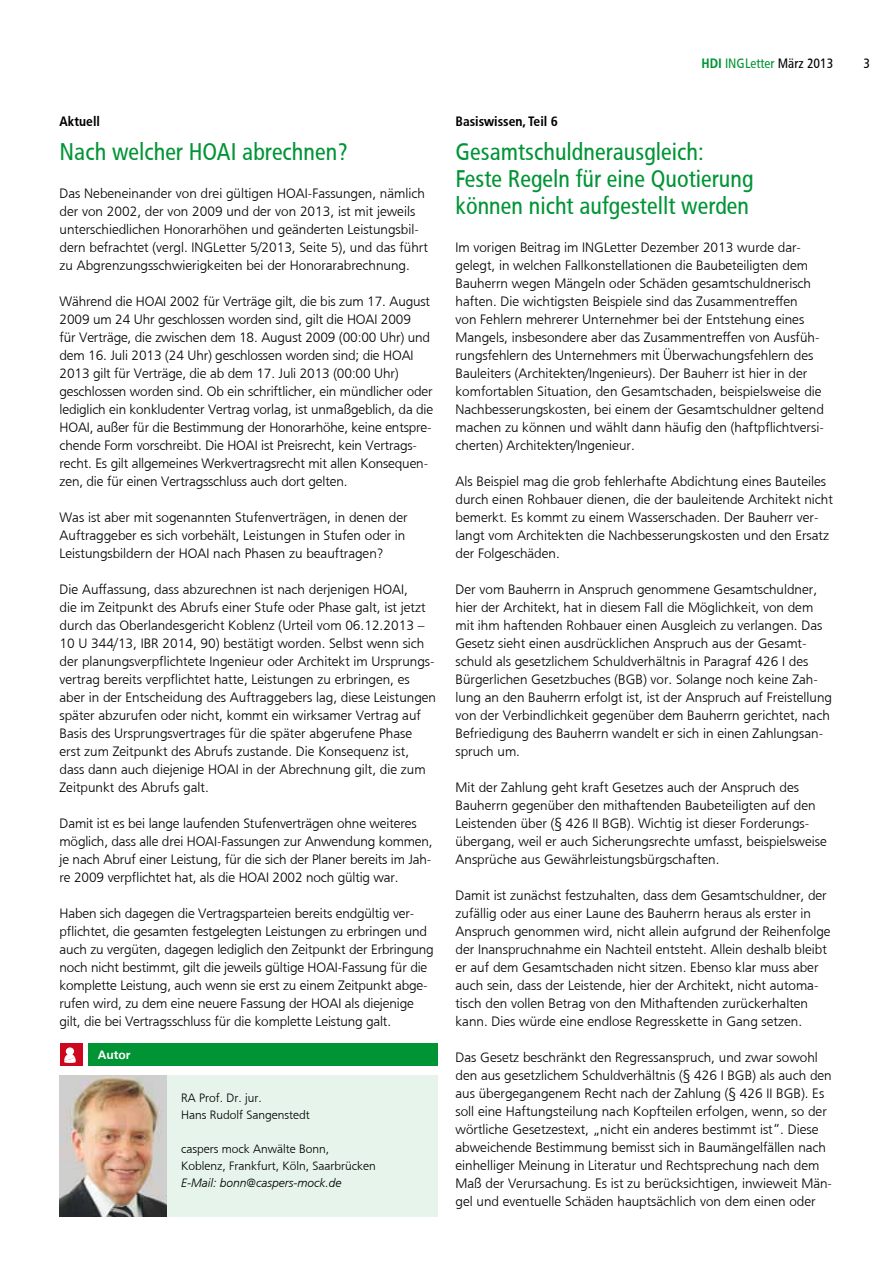
<style>
.page{position:relative;width:893px;height:1263px;background:#fff}
.page>*{position:absolute;margin:0;border:0;box-sizing:border-box;transform-origin:0 0}
.t1{font:24px/27px "HDI Gerling Sans Cond Regular";color:#009435}
.t2{font:13.5px/18px "HDI Gerling Sans Light";color:#000}
.t3{font:13.5px "HDI Gerling Sans Cond Bold";color:#000}
.t4{font:13.5px "HDI Gerling Sans Cond Regular";color:#009435}
.t5{font:13.5px "HDI Gerling Sans Cond Regular";color:#000}
.t6{font:12px/17px "HDI Gerling Sans Light";color:#000}
.t7{font:12px "HDI Gerling Sans Light Italic";color:#000}
.t8{font:12px "HDI Gerling Sans Bold";color:#fff}
.s1{font-family:"HDI Gerling Sans Cond Bold"}
.s2{color:#000}
</style>
<div class="page">
<div style="left:150px;top:1075px;width:287px;height:142px;background:#e6f4eb"></div>
<div style="left:88px;top:1043px;width:349px;height:23px;background:#009435"></div>
<div style="left:60px;top:1043px;width:22px;height:23px;background:#cd071e"></div>
<svg style="left:64px;top:1047px;width:12px;height:16px"></svg>
<img style="left:60px;top:1075px;width:107px;height:142px">
<p class="t3" style="left:60px;top:113px;width:42px">Aktuell</p>
<h1 class="t1" style="left:60px;top:139px;width:290px">Nach welcher HOAI abrechnen?</h1>
<p class="t2" style="left:60px;top:184px;width:370px">Das Nebeneinander von drei gültigen HOAI-Fassungen, nämlich der von 2002, der von 2009 und der von 2013, ist mit jeweils unterschiedlichen Honorarhöhen und geänderten Leistungsbil&shy;dern befrachtet (vergl. INGLetter 5/2013, Seite 5), und das führt zu Abgrenzungsschwierigkeiten bei der Honorarabrechnung.</p>
<p class="t2" style="left:60px;top:292px;width:375px">Während die HOAI 2002 für Verträge gilt, die bis zum 17. August 2009 um 24 Uhr geschlossen worden sind, gilt die HOAI 2009<br>für Verträge, die zwischen dem 18. August 2009 (00:00 Uhr) und dem 16. Juli 2013 (24 Uhr) geschlossen worden sind; die HOAI 2013 gilt für Verträge, die ab dem 17. Juli 2013 (00:00 Uhr) geschlossen worden sind. Ob ein schriftlicher, ein mündlicher oder lediglich ein konkludenter Vertrag vorlag, ist unmaßgeblich, da die HOAI, außer für die Bestimmung der Honorarhöhe, keine entspre&shy;chende Form vorschreibt. Die HOAI ist Preisrecht, kein Vertrags&shy;recht. Es gilt allgemeines Werkvertragsrecht mit allen Konsequen&shy;zen, die für einen Vertragsschluss auch dort gelten.</p>
<p class="t2" style="left:60px;top:508px;width:350px">Was ist aber mit sogenannten Stufenverträgen, in denen der<br>Auftraggeber es sich vorbehält, Leistungen in Stufen oder in<br>Leistungsbildern der HOAI nach Phasen zu beauftragen?</p>
<p class="t2" style="left:60px;top:580px;width:378px">Die Auffassung, dass abzurechnen ist nach derjenigen HOAI,<br>die im Zeitpunkt des Abrufs einer Stufe oder Phase galt, ist jetzt durch das Oberlandesgericht Koblenz (Urteil vom 06.12.2013 – 10 U 344/13, IBR 2014, 90) bestätigt worden. Selbst wenn sich der planungsverpflichtete Ingenieur oder Architekt im Ursprungs&shy;vertrag bereits verpflichtet hatte, Leistungen zu erbringen, es aber in der Entscheidung des Auftraggebers lag, diese Leistungen später abzurufen oder nicht, kommt ein wirksamer Vertrag auf Basis des Ursprungsvertrages für die später abgerufene Phase erst zum Zeitpunkt des Abrufs zustande. Die Konsequenz ist, dass dann auch diejenige HOAI in der Abrechnung gilt, die zum Zeitpunkt des Abrufs galt.</p>
<p class="t2" style="left:60px;top:814px;width:375px">Damit ist es bei lange laufenden Stufenverträgen ohne weiteres möglich, dass alle drei HOAI-Fassungen zur Anwendung kommen, je nach Abruf einer Leistung, für die sich der Planer bereits im Jah&shy;re 2009 verpflichtet hat, als die HOAI 2002 noch gültig war.</p>
<p class="t2" style="left:60px;top:904px;width:376px">Haben sich dagegen die Vertragsparteien bereits endgültig ver&shy;pflichtet, die gesamten festgelegten Leistungen zu erbringen und auch zu vergüten, dagegen lediglich den Zeitpunkt der Erbringung noch nicht bestimmt, gilt die jeweils gültige HOAI-Fassung für die komplette Leistung, auch wenn sie erst zu einem Zeitpunkt abge&shy;rufen wird, zu dem eine neuere Fassung der HOAI als diejenige gilt, die bei Vertragsschluss für die komplette Leistung galt.</p>
<p class="t8" style="left:98px;top:1047px;width:34px">Autor</p>
<p class="t6" style="left:181px;top:1090px;width:130px">RA Prof. Dr. jur.<br>Hans Rudolf Sangenstedt</p>
<p class="t6" style="left:181px;top:1141px;width:196px">caspers mock Anwälte Bonn,<br>Koblenz, Frankfurt, Köln, Saarbrücken</p>
<p class="t7" style="left:181px;top:1176px;width:162px">E-Mail: bonn@caspers-mock.de</p>
<p class="t4" style="left:701px;top:56px;width:134px"><span class="s1">HDI</span> INGLetter <span class="s2">März 2013</span></p>
<p class="t5" style="left:864px;top:56px;width:8px">3</p>
<p class="t3" style="left:455px;top:113px;width:104px">Basiswissen, Teil 6</p>
<h1 class="t1" style="left:455px;top:139px;width:300px">Gesamtschuldnerausgleich:<br>Feste Regeln für eine Quotierung können nicht aufgestellt werden</h1>
<p class="t2" style="left:455px;top:238px;width:370px">Im vorigen Beitrag im INGLetter Dezember 2013 wurde dar&shy;gelegt, in welchen Fallkonstellationen die Baubeteiligten dem Bauherrn wegen Mängeln oder Schäden gesamtschuldnerisch haften. Die wichtigsten Beispiele sind das Zusammentreffen<br>von Fehlern mehrerer Unternehmer bei der Entstehung eines Mangels, insbesondere aber das Zusammentreffen von Ausfüh&shy;rungsfehlern des Unternehmers mit Überwachungsfehlern des Bauleiters (Architekten/Ingenieurs). Der Bauherr ist hier in der komfortablen Situation, den Gesamtschaden, beispielsweise die Nachbesserungskosten, bei einem der Gesamtschuldner geltend machen zu können und wählt dann häufig den (haftpflichtversi&shy;cherten) Architekten/Ingenieur.</p>
<p class="t2" style="left:455px;top:472px;width:379px">Als Beispiel mag die grob fehlerhafte Abdichtung eines Bauteiles durch einen Rohbauer dienen, die der bauleitende Architekt nicht bemerkt. Es kommt zu einem Wasserschaden. Der Bauherr ver&shy;langt vom Architekten die Nachbesserungskosten und den Ersatz der Folgeschäden.</p>
<p class="t2" style="left:455px;top:580px;width:378px">Der vom Bauherrn in Anspruch genommene Gesamtschuldner, hier der Architekt, hat in diesem Fall die Möglichkeit, von dem mit ihm haftenden Rohbauer einen Ausgleich zu verlangen. Das Gesetz sieht einen ausdrücklichen Anspruch aus der Gesamt&shy;schuld als gesetzlichem Schuldverhältnis in Paragraf 426 I des Bürgerlichen Gesetzbuches (BGB) vor. Solange noch keine Zah&shy;lung an den Bauherrn erfolgt ist, ist der Anspruch auf Freistellung von der Verbindlichkeit gegenüber dem Bauherrn gerichtet, nach Befriedigung des Bauherrn wandelt er sich in einen Zahlungsan&shy;spruch um.</p>
<p class="t2" style="left:455px;top:778px;width:373px">Mit der Zahlung geht kraft Gesetzes auch der Anspruch des Bauherrn gegenüber den mithaftenden Baubeteiligten auf den Leistenden über (§ 426 II BGB). Wichtig ist dieser Forderungs&shy;übergang, weil er auch Sicherungsrechte umfasst, beispielsweise Ansprüche aus Gewährleistungsbürgschaften.</p>
<p class="t2" style="left:455px;top:886px;width:377px">Damit ist zunächst festzuhalten, dass dem Gesamtschuldner, der zufällig oder aus einer Laune des Bauherrn heraus als erster in Anspruch genommen wird, nicht allein aufgrund der Reihenfolge der Inanspruchnahme ein Nachteil entsteht. Allein deshalb bleibt er auf dem Gesamtschaden nicht sitzen. Ebenso klar muss aber auch sein, dass der Leistende, hier der Architekt, nicht automa&shy;tisch den vollen Betrag von den Mithaftenden zurückerhalten kann. Dies würde eine endlose Regresskette in Gang setzen.</p>
<p class="t2" style="left:455px;top:1048px;width:378px">Das Gesetz beschränkt den Regressanspruch, und zwar sowohl den aus gesetzlichem Schuldverhältnis (§ 426 I BGB) als auch den aus übergegangenem Recht nach der Zahlung (§ 426 II BGB). Es soll eine Haftungsteilung nach Kopfteilen erfolgen, wenn, so der wörtliche Gesetzestext, „nicht ein anderes bestimmt ist“. Diese abweichende Bestimmung bemisst sich in Baumängelfällen nach einhelliger Meinung in Literatur und Rechtsprechung nach dem Maß der Verursachung. Es ist zu berücksichtigen, inwieweit Män&shy;gel und eventuelle Schäden hauptsächlich von dem einen oder</p>
</div>
